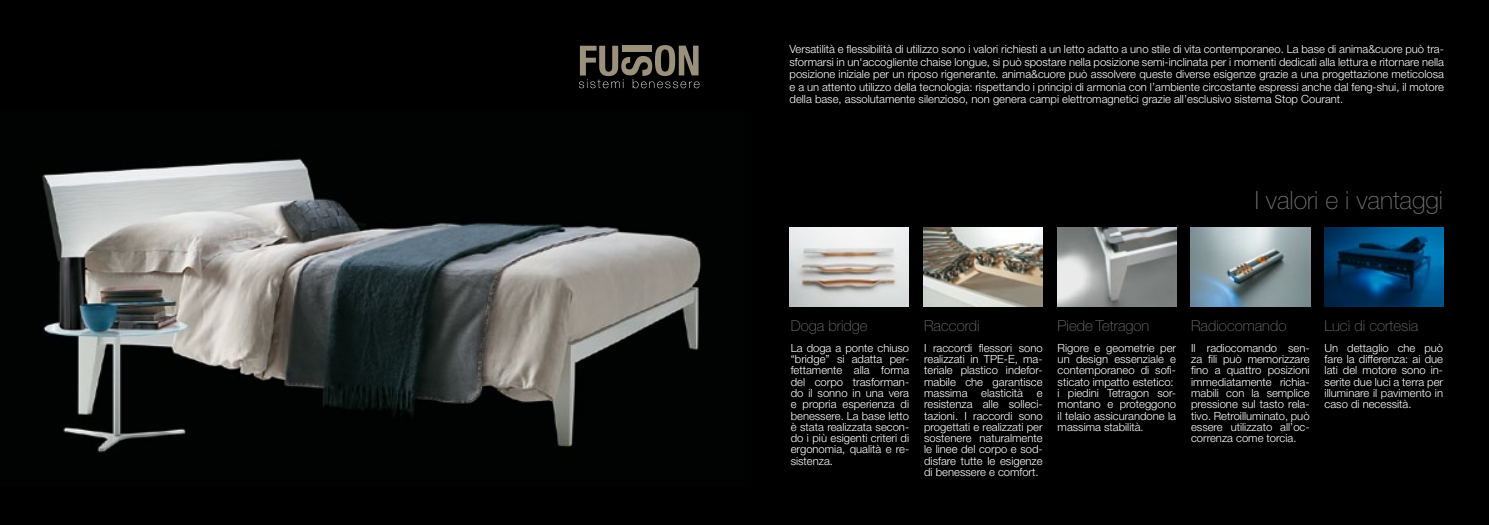
<style>
.page{position:relative;width:1489px;height:525px;background:#fff}
.page>*{position:absolute;margin:0;border:0;box-sizing:border-box;transform-origin:0 0}
.t1{font:100 25px "Helvetica Neue LT Std";color:#707172}
.t2{font:100 15px "Helvetica Neue LT Std";color:#707172}
.t3{font:300 11.25px/11.2px "Helvetica Neue LT Std";color:#fff;text-align:justify}
</style>
<div class="page">
<div style="left:0;top:0;width:1488px;height:524px;background:#000"></div>
<img style="left:41px;top:158px;width:660px;height:295px">
<img style="left:789px;top:227px;width:119px;height:79px">
<img style="left:1057px;top:227px;width:119px;height:79px">
<img style="left:1324px;top:227px;width:119px;height:79px">
<img style="left:923px;top:227px;width:119px;height:79px">
<img style="left:1190px;top:227px;width:120px;height:79px">
<svg style="left:579px;top:45px;width:120px;height:43px"></svg>
<p class="t3" style="left:789px;top:43px;width:656px;line-height:12.5px">Versatilità e flessibilità di utilizzo sono i valori richiesti a un letto adatto a uno stile di vita contemporaneo. La base di anima&amp;cuore può tra&shy;sformarsi in un‘accogliente chaise longue, si può spostare nella posizione semi-inclinata per i momenti dedicati alla lettura e ritornare nella posizione iniziale per un riposo rigenerante. anima&amp;cuore può assolvere queste diverse esigenze grazie a una progettazione meticolosa e a un attento utilizzo della tecnologia: rispettando i principi di armonia con l’ambiente circostante espressi anche dal feng-shui, il motore della base, assolutamente silenzioso, non genera campi elettromagnetici grazie all’esclusivo sistema Stop Courant.</p>
<h1 class="t1" style="left:1254px;top:186px;width:190px">I valori e i vantaggi</h1>
<h2 class="t2" style="left:790px;top:316px;width:78px">Doga bridge</h2>
<p class="t3" style="left:790px;top:342px;width:120px">La doga a ponte chiuso “bridge” si adatta per&shy;fettamente alla forma del corpo trasforman&shy;do il sonno in una vera e propria esperienza di benessere. La base letto è stata realizzata secon&shy;do i più esigenti criteri di ergonomia, qualità e re&shy;sistenza.</p>
<h2 class="t2" style="left:924px;top:316px;width:57px">Raccordi</h2>
<p class="t3" style="left:924px;top:342px;width:120px">I raccordi flessori sono realizzati in TPE-E, ma&shy;teriale plastico indefor&shy;mabile che garantisce massima elasticità e resistenza alle solleci&shy;tazioni. I raccordi sono progettati e realizzati per sostenere naturalmente le linee del corpo e sod&shy;disfare tutte le esigenze di benessere e comfort.</p>
<h2 class="t2" style="left:1057px;top:316px;width:93px">Piede Tetragon</h2>
<p class="t3" style="left:1057px;top:342px;width:120px;text-align:left">Rigore e geometrie per un design essenziale e contemporaneo di sofi&shy;sticato impatto estetico: i piedini Tetragon sor&shy;montano e proteggono il telaio assicurandone la massima stabilità.</p>
<h2 class="t2" style="left:1190px;top:316px;width:97px">Radiocomando</h2>
<p class="t3" style="left:1190px;top:342px;width:120px">Il radiocomando sen&shy;za fili può memorizzare fino a quattro posizioni immediatamente richia&shy;mabili con la semplice pressione sul tasto rela&shy;tivo. Retroilluminato, può essere utilizzato all’oc&shy;correnza come torcia.</p>
<h2 class="t2" style="left:1324px;top:316px;width:95px">Luci di cortesia</h2>
<p class="t3" style="left:1324px;top:342px;width:120px">Un dettaglio che può fare la differenza: ai due lati del motore sono in&shy;serite due luci a terra per illuminare il pavimento in caso di necessità.</p>
</div>
